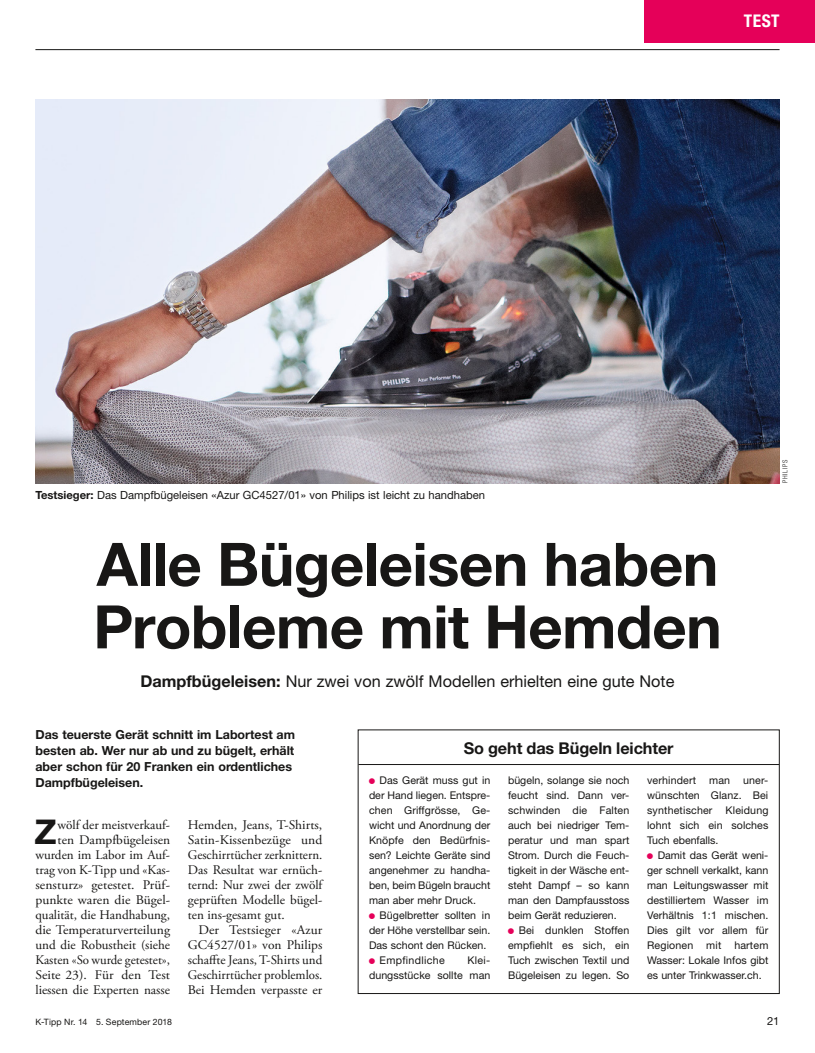
<style>
.page{position:relative;width:815px;height:1053px;background:#fff}
.page>*{position:absolute;margin:0;border:0;box-sizing:border-box;transform-origin:0 0}
._200_KT_Titel_Artike{font:700 60px/62.5px "Helvetica Neue LT Std";letter-spacing:-.01em;color:#181716}
._051_KT_Lauftext_Ini{font:700 34.12px "Helvetica Neue LT Std";color:#181716}
._010_KT_RUBRIKTITEL{font:700 condensed 17.5px "Helvetica Neue LT Std";color:#fff}
._201_KT_Untertitel_A{font:16.25px "Helvetica Neue LT Std";color:#181716}
._060_KT_Kasten_Titel{font:700 16.25px "Helvetica Neue LT Std";letter-spacing:-.005em;color:#181716}
._051_KT_Lauftext_Ini-2{font:13.12px/15px "Adobe Garamond Pro";color:#181716;text-align:right}
._052_KT_Lauftext_Ein{font:13.12px/15px "Adobe Garamond Pro";color:#181716;text-align:justify;scale:1.04 1}
._041_KT_Vorspann_2-s{font:700 12.5px/16.2px "Helvetica Neue LT Std";color:#181716}
._070_KT_Bilduntersch{font:11.25px "Helvetica Neue LT Std";color:#181716}
._001_KT_Pagina{font:11.25px "Helvetica Neue LT Std";color:#181716}
.t1{font:10.62px/15px "Helvetica Neue LT Std";color:#181716;text-align:justify}
.t2{font:10.62px "Helvetica Neue LT Std";letter-spacing:.03em;color:#181716}
._002_KT_Fusszeile{font:8.75px "Helvetica Neue LT Std";letter-spacing:.015em;color:#181716}
._072_KT_Fotobyline_5{font:300 condensed 6.88px "Helvetica Neue LT Std";letter-spacing:.115em;color:#181716}
.s1{font-weight:700}
.s2{font-family:"Konsum Plus Minus";font-size:12.5px;color:#e50059}
</style>
<div class="page">
<hr style="left:358px;top:764px;width:421px;height:1px;background:#181716">
<div style="left:645px;top:0;width:170px;height:43px;background:#e50059"></div>
<hr style="left:35px;top:49px;width:745px;height:1px;background:#181716">
<img style="left:35px;top:99px;width:745px;height:384px">
<p class="_010_KT_RUBRIKTITEL" style="left:744px;top:10px;width:37px">TEST</p>
<p class="_070_KT_Bilduntersch" style="left:35px;top:488px;width:451px"><span class="s1">Testsieger:</span> Das Dampfbügeleisen «Azur GC4527/01» von Philips ist leicht zu handhaben</p>
<p class="_072_KT_Fotobyline_5" style="left:781px;top:483px;width:25px;rotate:-90deg">PHILIPS</p>
<p class="_200_KT_Titel_Artike" style="left:93px;top:532px;width:630px">Alle Bügeleisen haben<br>Probleme mit Hemden</p>
<p class="_201_KT_Untertitel_A" style="left:141px;top:671px;width:535px"><span class="s1">Dampfbügeleisen:</span> Nur zwei von zwölf Modellen erhielten eine gute Note</p>
<p class="_041_KT_Vorspann_2-s" style="left:35px;top:725px;width:261px">Das teuerste Gerät schnitt im Labortest am besten ab. Wer nur ab und zu bügelt, erhält aber schon für 20 Franken ein ordentliches Dampfbügeleisen.</p>
<p class="_051_KT_Lauftext_Ini" style="left:35px;top:810px;width:24px">Z</p>
<p class="_060_KT_Kasten_Titel" style="left:464px;top:737px;width:211px">So geht das Bügeln leichter</p>
<p class="t1" style="left:369px;top:772px;width:123px"><span class="s2">1</span> Das Gerät muss gut in der Hand liegen. Entspre&shy;chen Griffgrösse, Ge&shy;wicht und Anordnung der Knöpfe den Bedürfnis&shy;sen? Leichte Geräte sind angenehmer zu handha&shy;ben, beim Bügeln braucht man aber mehr Druck.</p>
<p class="t1" style="left:369px;top:907px;width:123px"><span class="s2">1</span> Bügelbretter sollten in der Höhe verstellbar sein.<br>Das schont den Rücken.</p>
<p class="t2" style="left:369px;top:953px;width:77px"><span class="s2">1</span> Empfindliche</p>
<p class="t1" style="left:508px;top:772px;width:123px">bügeln, solange sie noch feucht sind. Dann ver&shy;schwinden die Falten auch bei niedriger Tem&shy;peratur und man spart Strom. Durch die Feuch&shy;tigkeit in der Wäsche ent&shy;steht Dampf – so kann man den Dampfausstoss beim Gerät reduzieren.</p>
<p class="t1" style="left:508px;top:922px;width:123px"><span class="s2">1</span> Bei dunklen Stoffen empfiehlt es sich, ein Tuch zwischen Textil und Bügeleisen zu legen. So</p>
<p class="t1" style="left:647px;top:772px;width:123px">verhindert man uner&shy;wünschten Glanz. Bei synthetischer Kleidung lohnt sich ein solches Tuch ebenfalls.</p>
<p class="t1" style="left:647px;top:847px;width:123px"><span class="s2">1</span> Damit das Gerät weni&shy;ger schnell verkalkt, kann man Leitungswasser mit destilliertem Wasser im Verhältnis 1:1 mischen.<br>Dies gilt vor allem für Regionen mit hartem Wasser: Lokale Infos gibt es unter Trinkwasser.ch.</p>
<p class="_051_KT_Lauftext_Ini-2" style="left:35px;top:817px;width:136px">wölf der meistverkauf-<br>ten Dampfbügeleisen wurden im Labor im Auf&shy;trag von K-Tipp und «Kas&shy;sensturz» getestet. Prüf&shy;punkte waren die Bügel&shy;qualität, die Handhabung, die Temperaturverteilung und die Robustheit (siehe<br>Kasten «So wurde getestet»,<br>Seite 23). Für den Test liessen die Experten nasse</p>
<p class="_051_KT_Lauftext_Ini-2" style="left:188px;top:817px;width:136px;text-align:justify">Hemden, Jeans, T-Shirts, Satin-Kissenbezüge und Geschirrtücher zerknittern.<br>Das Resultat war ernüch&shy;ternd: Nur zwei der zwölf geprüften Modelle bügel&shy;ten ins-gesamt gut.</p>
<p class="_052_KT_Lauftext_Ein" style="left:188px;top:922px;width:131px;text-indent:11px">Der Testsieger «Azur GC4527/01» von Philips schaffte Jeans, T-Shirts und Geschirrtücher problemlos.<br>Bei Hemden verpasste er</p>
<p class="t1" style="left:369px;top:952px;width:123px;text-align:right">Klei-<br>dungsstücke sollte man</p>
<p class="_002_KT_Fusszeile" style="left:35px;top:1016px;width:138px">K-Tipp Nr. 14 5. September 2018</p>
<p class="_001_KT_Pagina" style="left:767px;top:1013px;width:14px">21</p>
</div>
